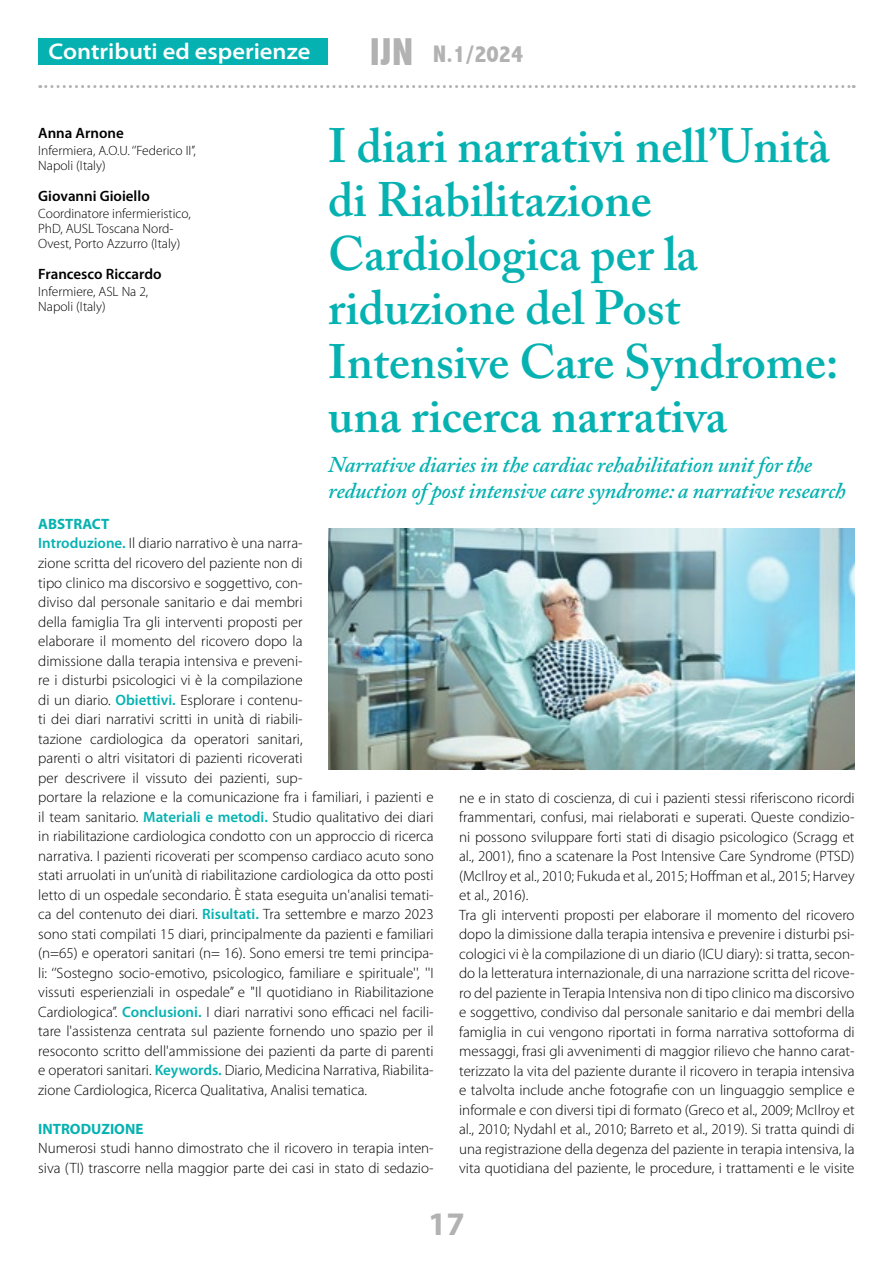
<style>
.page{position:relative;width:893px;height:1263px;background:#fff}
.page>*{position:absolute;margin:0;border:0;box-sizing:border-box;transform-origin:0 0}
.t1{font:600 48px/54px "Adobe Caslon Pro";color:#06b2b1}
.t2{font:700 33px "Myriad Pro";color:#b3b2b2}
.t3{font:800 condensed 24px "Abadi";color:#b3b2b2}
.t4{font:600 semi-expanded 22.8px "Myriad Pro";color:#fff}
.t5{font:italic 600 22.5px/25.5px "Adobe Caslon Pro";letter-spacing:-.01em;color:#06b2b1}
.t6{font:300 15px/19.5px "Myriad Pro";color:#000}
.t7{font:600 15px "Myriad Pro";color:#000}
.t8{font:700 15px "Myriad Pro";color:#06b2b1}
.t9{font:300 13.5px/15px "Myriad Pro";color:#000}
.s1{font-size:39px}
.s2{font-weight:700;color:#06b2b1}
.s3{font-weight:600;color:#06b2b1}
</style>
<div class="page">
<svg style="left:40px;top:85px;width:814px;height:3px"></svg>
<div style="left:38px;top:38px;width:290px;height:27px;background:#06b2b1"></div>
<img style="left:328px;top:528px;width:527px;height:242px">
<h3 class="t4" style="left:49px;top:39px;width:263px">Contributi ed esperienze</h3>
<h3 class="t3" style="left:370px;top:40px;width:155px"><span class="s1">IJN</span> N.1/2024</h3>
<p class="t7" style="left:38px;top:124px;width:87px">Anna Arnone</p>
<p class="t9" style="left:38px;top:143px;width:159px">Infermiera, A.O.U. ‘’Federico II’’,<br>Napoli (Italy)</p>
<p class="t7" style="left:38px;top:187px;width:113px">Giovanni Gioiello</p>
<p class="t9" style="left:38px;top:206px;width:154px">Coordinatore infermieristico,<br>PhD, AUSL Toscana Nord-<br>Ovest, Porto Azzurro (Italy)</p>
<p class="t7" style="left:38px;top:265px;width:125px">Francesco Riccardo</p>
<p class="t9" style="left:38px;top:284px;width:112px">Infermiere, ASL Na 2,<br>Napoli (Italy)</p>
<h1 class="t1" style="left:328px;top:119px;width:512px">I diari narrativi nell’Unità di Riabilitazione<br>Cardiologica per la riduzione del Post<br>Intensive Care Syndrome: una ricerca narrativa</h1>
<h3 class="t5" style="left:328px;top:452px;width:519px">Narrative diaries in the cardiac rehabilitation unit for the reduction of post intensive care syndrome: a narrative research</h3>
<p class="t6" style="left:38px;top:514px;width:397px"><span class="s2">ABSTRACT<br></span><span class="s3">Introduzione.</span> Il diario narrativo è una narra-<br>zione scritta del ricovero del paziente non di<br>tipo clinico ma discorsivo e soggettivo, con-<br>diviso dal personale sanitario e dai membri<br>della famiglia Tra gli interventi proposti per<br>elaborare il momento del ricovero dopo la<br>dimissione dalla terapia intensiva e preveni-<br>re i disturbi psicologici vi è la compilazione<br>di un diario. <span class="s3">Obiettivi.</span> Esplorare i contenu-<br>ti dei diari narrativi scritti in unità di riabili-<br>tazione cardiologica da operatori sanitari,<br>parenti o altri visitatori di pazienti ricoverati<br>per descrivere il vissuto dei pazienti, sup-<br>portare la relazione e la comunicazione fra i familiari, i pazienti e il team sanitario. <span class="s3">Materiali e metodi.</span> Studio qualitativo dei diari in riabilitazione cardiologica condotto con un approccio di ricerca narrativa. I pazienti ricoverati per scompenso cardiaco acuto sono stati arruolati in un’unità di riabilitazione cardiologica da otto posti letto di un ospedale secondario. È stata eseguita un'analisi temati&shy;ca del contenuto dei diari. <span class="s3">Risultati.</span> Tra settembre e marzo 2023 sono stati compilati 15 diari, principalmente da pazienti e familiari (n=65) e operatori sanitari (n= 16). Sono emersi tre temi principa&shy;li: ‘’Sostegno socio-emotivo, psicologico, familiare e spirituale'', ''I vissuti esperienziali in ospedale’’ e "Il quotidiano in Riabilitazione Cardiologica’’. <span class="s3">Conclusioni.</span> I diari narrativi sono efficaci nel facili&shy;tare l'assistenza centrata sul paziente fornendo uno spazio per il resoconto scritto dell'ammissione dei pazienti da parte di parenti e operatori sanitari. <span class="s3">Keywords.</span> Diario, Medicina Narrativa, Riabilita&shy;zione Cardiologica, Ricerca Qualitativa, Analisi tematica.</p>
<p class="t8" style="left:38px;top:1119px;width:107px">INTRODUZIONE</p>
<p class="t6" style="left:38px;top:1138px;width:397px">Numerosi studi hanno dimostrato che il ricovero in terapia inten&shy;siva (TI) trascorre nella maggior parte dei casi in stato di sedazio-</p>
<p class="t6" style="left:459px;top:788px;width:397px">ne e in stato di coscienza, di cui i pazienti stessi riferiscono ricordi frammentari, confusi, mai rielaborati e superati. Queste condizio&shy;ni possono sviluppare forti stati di disagio psicologico (Scragg et al., 2001), fino a scatenare la Post Intensive Care Syndrome (PTSD) (McIlroy et al., 2010; Fukuda et al., 2015; Hoffman et al., 2015; Harvey et al., 2016).<br>Tra gli interventi proposti per elaborare il momento del ricovero dopo la dimissione dalla terapia intensiva e prevenire i disturbi psi&shy;cologici vi è la compilazione di un diario (ICU diary): si tratta, secon&shy;do la letteratura internazionale, di una narrazione scritta del ricove&shy;ro del paziente in Terapia Intensiva non di tipo clinico ma discorsivo e soggettivo, condiviso dal personale sanitario e dai membri della famiglia in cui vengono riportati in forma narrativa sottoforma di messaggi, frasi gli avvenimenti di maggior rilievo che hanno carat&shy;terizzato la vita del paziente durante il ricovero in terapia intensiva e talvolta include anche fotografie con un linguaggio semplice e informale e con diversi tipi di formato (Greco et al., 2009; McIlroy et al., 2010; Nydahl et al., 2010; Barreto et al., 2019). Si tratta quindi di una registrazione della degenza del paziente in terapia intensiva, la vita quotidiana del paziente, le procedure, i trattamenti e le visite</p>
<h2 class="t2" style="left:428px;top:1202px;width:38px">17</h2>
</div>
